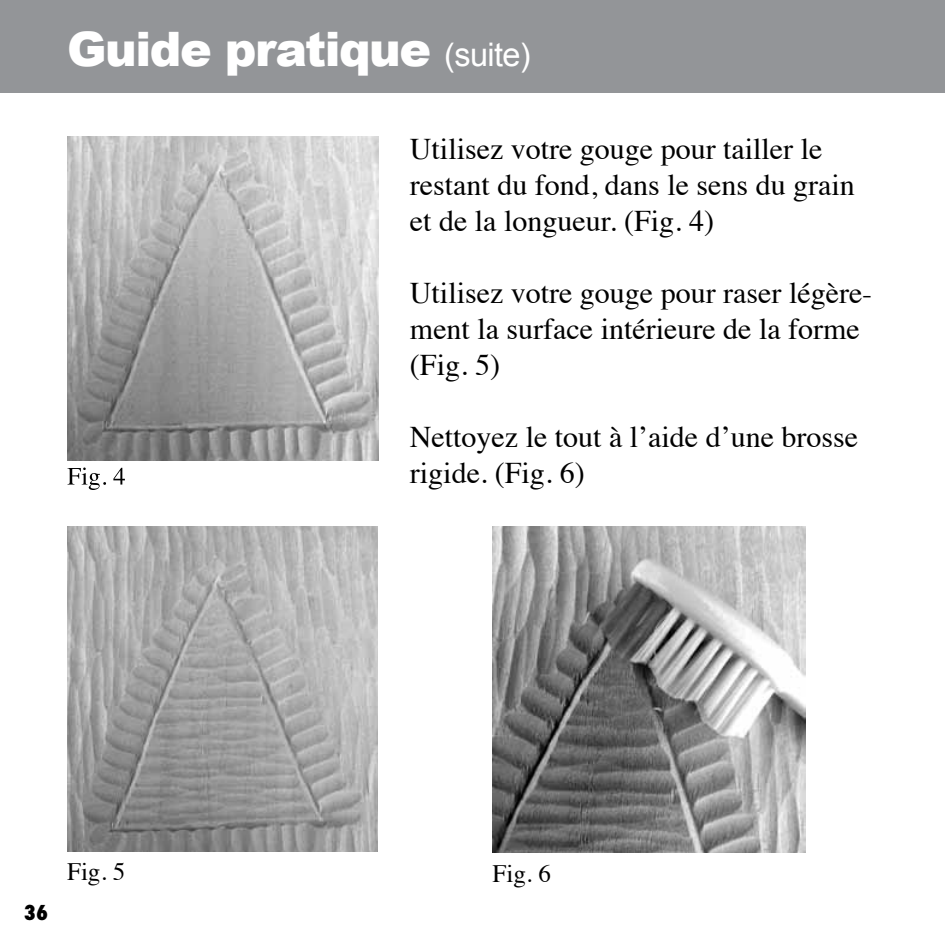
<style>
.page{position:relative;width:945px;height:945px;background:#fff}
.page>*{position:absolute;margin:0;border:0;box-sizing:border-box;transform-origin:0 0}
.t1{font:900 47.5px "Arial";letter-spacing:-.03em;color:#fff}
.t2{font:30px/36px "Times";color:#000}
.t3{font:25px "Times";color:#000}
.t4{font:800 condensed 20px "Futura";color:#000}
.s1{font-weight:400;font-size:32.5px}
</style>
<div class="page">
<img style="left:68px;top:527px;width:310px;height:324px">
<img style="left:68px;top:136px;width:310px;height:324px">
<svg style="left:68px;top:468px;width:57px;height:22px"></svg>
<img style="left:493px;top:527px;width:313px;height:326px">
<div style="left:0;top:0;width:945px;height:93px;background:#939598"></div>
<h1 class="t1" style="left:67px;top:14px;width:465px">Guide pratique <span class="s1">(suite)</span></h1>
<p class="t2" style="left:410px;top:128px;width:446px">Utilisez votre gouge pour tailler le restant du fond, dans le sens du grain et de la longueur. (Fig. 4)</p>
<p class="t2" style="left:410px;top:272px;width:464px">Utilisez votre gouge pour raser légère&shy;ment la surface intérieure de la forme (Fig. 5)</p>
<p class="t2" style="left:410px;top:416px;width:450px">Nettoyez le tout à l’aide d’une brosse rigide. (Fig. 6)</p>
<p class="t4" style="left:24px;top:900px;width:26px">36</p>
<p class="t3" style="left:67px;top:848px;width:60px">Fig. 5</p>
<p class="t3" style="left:493px;top:850px;width:60px">Fig. 6</p>
</div>
